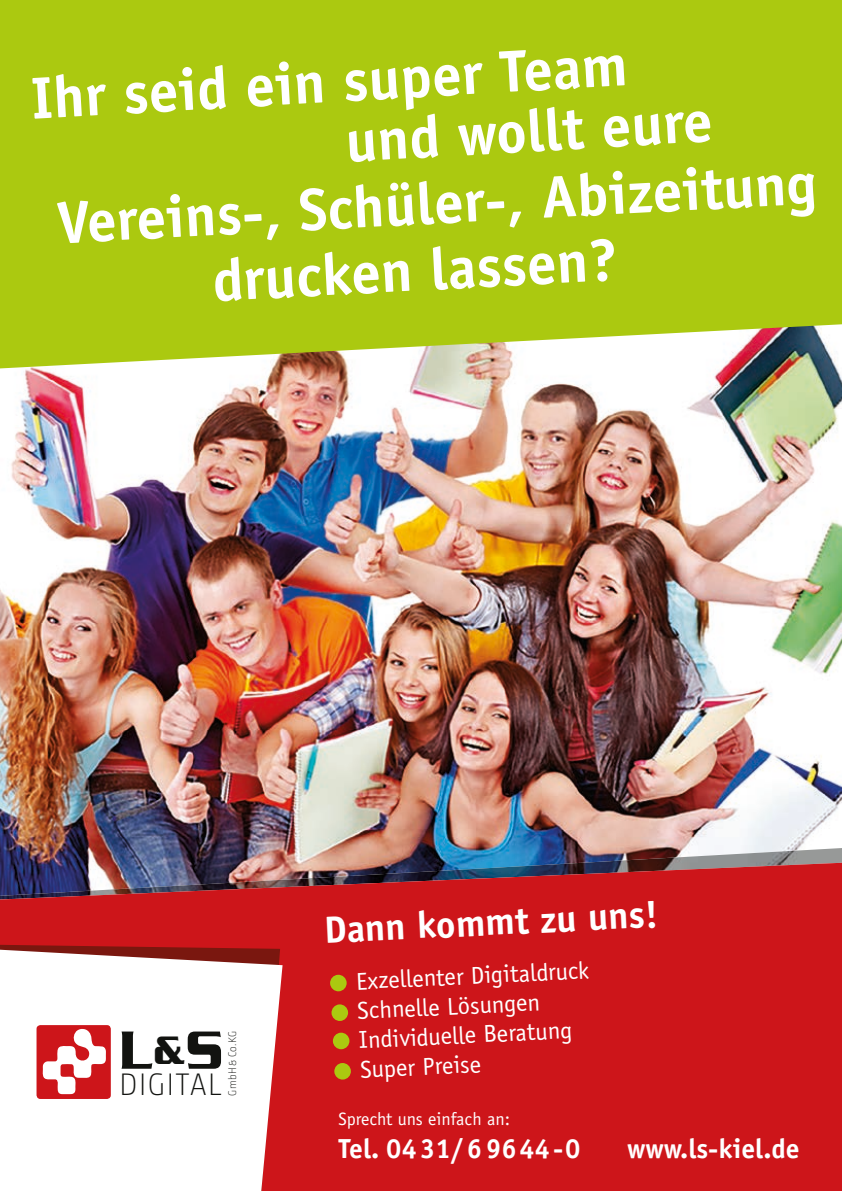
<style>
.page{position:relative;width:842px;height:1191px;background:#fff}
.page>*{position:absolute;margin:0;border:0;box-sizing:border-box;transform-origin:0 0}
.t1{font:700 59.4px "Officina Sans";color:#fff}
.t2{font:500 58.2px "Serpentine";color:#121310}
.t3{font:700 38px "Officina Sans";color:#fff}
.t4{font:300 30.8px "Bunday Sans";letter-spacing:.05em;color:#121310;scale:1.04 1}
.t5{font:700 27.6px "Officina Sans";color:#fff}
.t6{font:24.6px/29.4px "Officina Sans";color:#fff}
.t7{font:18px "Officina Sans";color:#fff}
.t8{font:300 11px "Bunday Sans";letter-spacing:.03em;color:#121310}
.s1{font-size:43px}
</style>
<div class="page">
<img style="left:0;top:368px;width:842px;height:480px">
<div style="left:0;top:0;width:842px;height:368px;background:#abc910"></div>
<img style="left:0;top:848px;width:842px;height:14px">
<svg style="left:0;top:862px;width:842px;height:329px;background:#c31920"></svg>
<div style="left:330px;top:974px;width:17px;height:17px;background:#abc910;border-radius:50%"></div>
<div style="left:331px;top:1004px;width:17px;height:17px;background:#abc910;border-radius:50%"></div>
<div style="left:333px;top:1032px;width:17px;height:17px;background:#abc910;border-radius:50%"></div>
<div style="left:334px;top:1062px;width:17px;height:17px;background:#abc910;border-radius:50%"></div>
<svg style="left:0;top:947px;width:283px;height:244px"></svg>
<div style="left:37px;top:1025px;width:74px;height:74px;background:#cd151a;border-radius:4px"></div>
<svg style="left:42px;top:1029px;width:64px;height:65px"></svg>
<p class="t1" style="left:29px;top:60px;width:599px;rotate:-3deg">Ihr seid ein super Team</p>
<p class="t1" style="left:343px;top:104px;width:369px;rotate:-3deg">und wollt eure</p>
<p class="t1" style="left:55px;top:186px;width:761px;rotate:-3deg">Vereins-, Schüler-, Abizeitung</p>
<p class="t1" style="left:211px;top:244px;width:407px;rotate:-3deg">drucken lassen?</p>
<p class="t2" style="left:120px;top:1017px;width:105px">L <span class="s1">&amp;</span>S</p>
<p class="t8" style="left:226px;top:1095px;width:66px;rotate:-90deg">GmbH &amp; Co.KG</p>
<p class="t4" style="left:120px;top:1066px;width:100px">DIGITAL</p>
<p class="t3" style="left:323px;top:907px;width:336px;rotate:-3deg">Dann kommt zu uns!</p>
<p class="t6" style="left:355px;top:967px;width:235px;rotate:-3deg">Exzellenter Digitaldruck<br>Schnelle Lösungen<br>Individuelle Beratung<br>Super Preise</p>
<p class="t7" style="left:339px;top:1108px;width:173px">Sprecht uns einfach an:</p>
<p class="t5" style="left:339px;top:1131px;width:243px">Tel. 04 31 / 6 96 44 - 0</p>
<p class="t5" style="left:627px;top:1131px;width:174px">www.ls-kiel.de</p>
</div>
